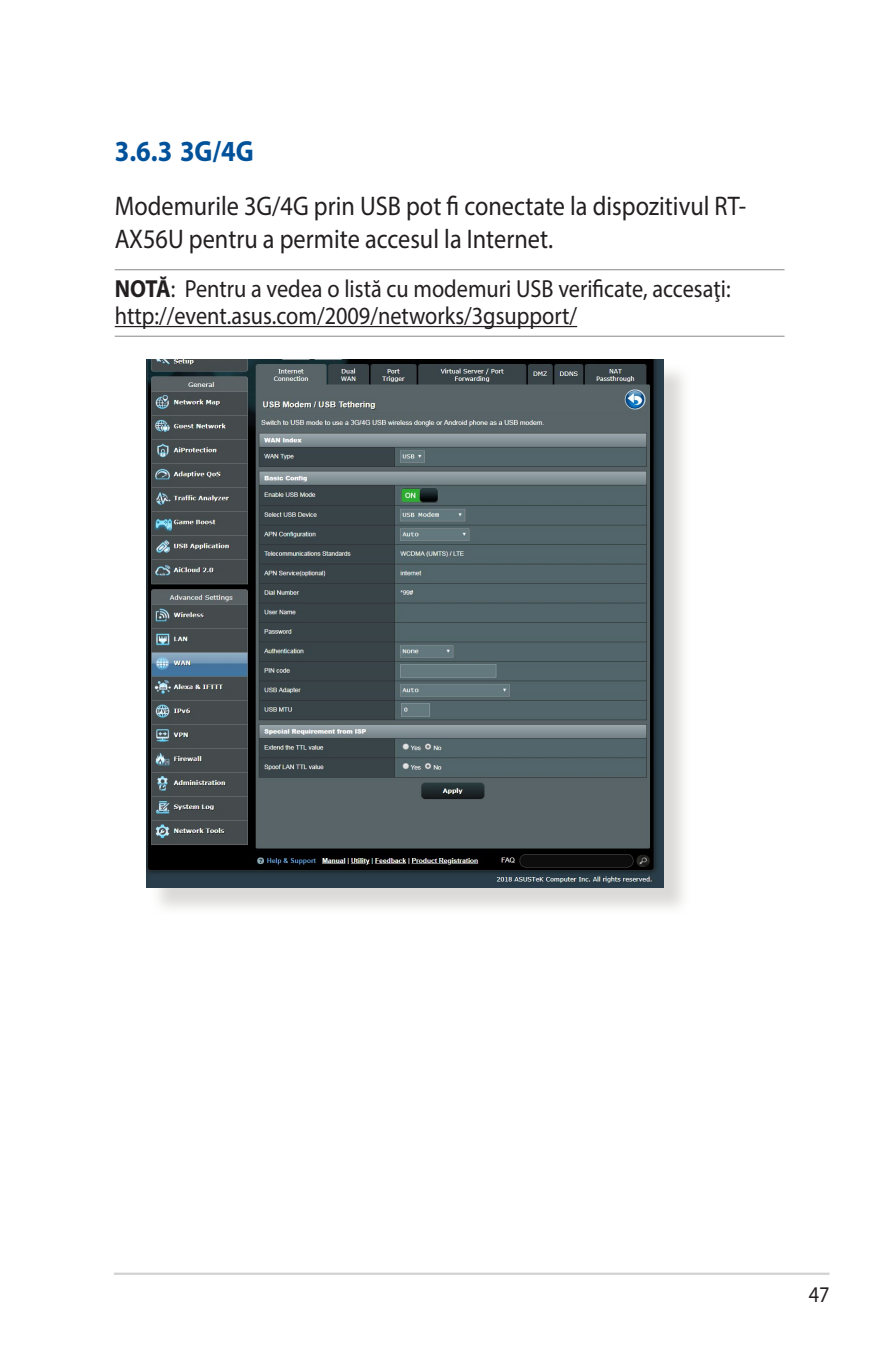
<style>
.page{position:relative;width:893px;height:1346px;background:#fff}
.page>*{position:absolute;margin:0;border:0;box-sizing:border-box;transform-origin:0 0}
.WL_Header_2{font:700 29.25px "Myriad Pro";color:#01529a;scale:.9 1}
.WL_Body_Text{font:27px/32.4px "Myriad Pro";color:#231f20;scale:.9 1}
.WL_Message{font:24.75px/27px "Myriad Pro";color:#231f20;scale:.9 1}
.t1{font:22.5px "Myriad Pro";color:#231f20;scale:.9 1}
.s1{font-weight:700}
</style>
<div class="page">
<hr style="left:114px;top:1272px;width:715px;height:3px;background:#d1d2d4">
<hr style="left:115px;top:269px;width:669px;height:1px;background:#939598">
<hr style="left:115px;top:336px;width:669px;height:1px;background:#939598">
<hr style="left:115px;top:326px;width:462px;height:1px;background:#231f20">
<div style="left:150px;top:363px;width:542px;height:552px;background:#cfcecb;opacity:.75"></div>
<img style="left:147px;top:360px;width:517px;height:527px">
<p class="WL_Header_2" style="left:115px;top:132px;width:156px">3.6.3 3G/4G</p>
<p class="WL_Body_Text" style="left:115px;top:190px;width:703px">Modemurile 3G/4G prin USB pot fi conectate la dispozitivul RT-<br>AX56U pentru a permite accesul la Internet.</p>
<p class="WL_Message" style="left:115px;top:275px;width:686px"><span class="s1">NOTĂ</span>: Pentru a vedea o listă cu modemuri USB verificate, accesaţi: http://event.asus.com/2009/networks/3gsupport/</p>
<p class="t1" style="left:809px;top:1281px;width:25px">47</p>
</div>
